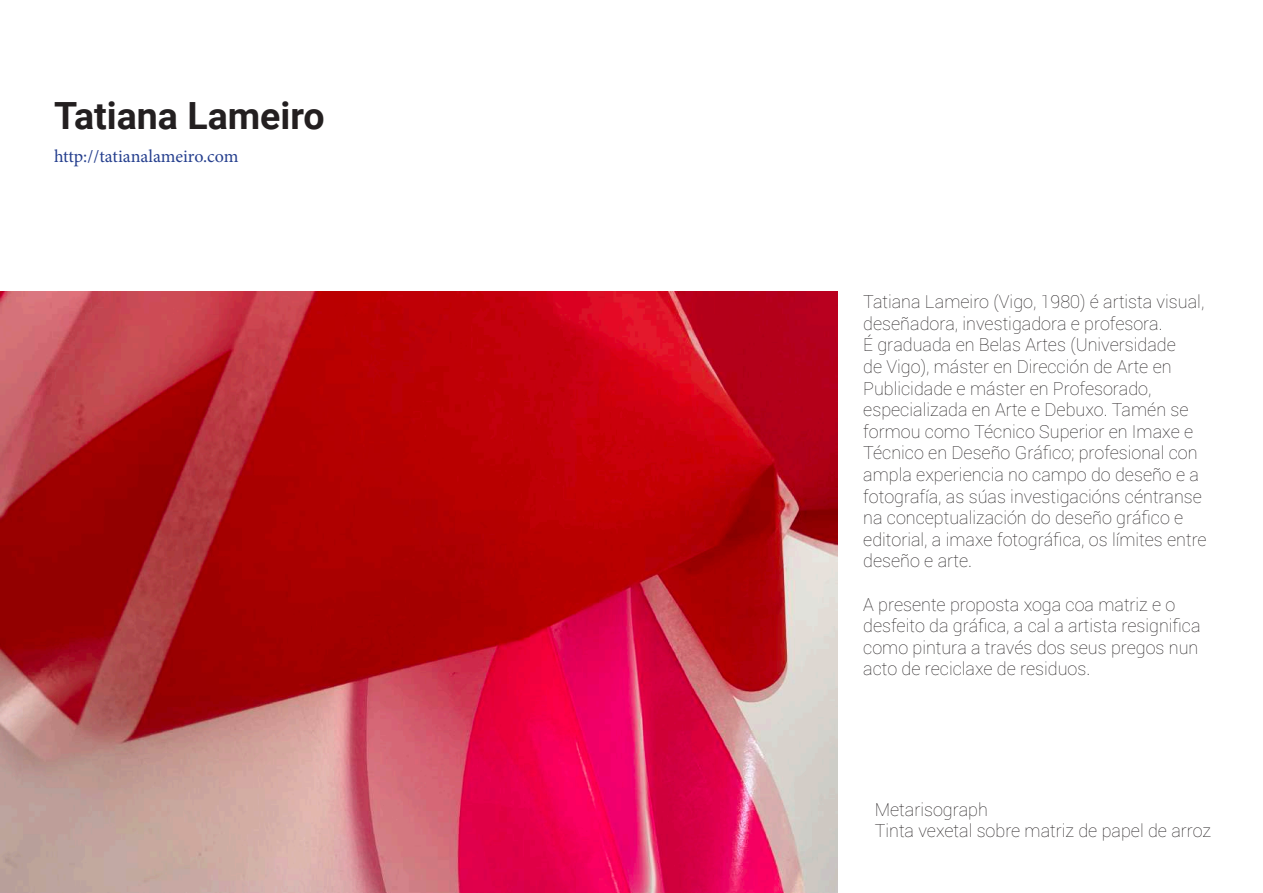
<style>
.page{position:relative;width:1263px;height:893px;background:#fff}
.page>*{position:absolute;margin:0;border:0;box-sizing:border-box;transform-origin:0 0}
.t1{font:700 37.5px "Roboto";color:#231f20}
.t2{font:100 18px/21.6px "Roboto";color:#231f20}
.t3{font:18px "Minion Pro";letter-spacing:-.005em;color:#253f8e}
</style>
<div class="page">
<img style="left:0;top:292px;width:838px;height:601px">
<h1 class="t1" style="left:54px;top:89px;width:272px">Tatiana Lameiro</h1>
<p class="t3" style="left:54px;top:144px;width:186px">http://tatianalameiro.com</p>
<p class="t2" style="left:863px;top:290px;width:345px">Tatiana Lameiro (Vigo, 1980) é artista visual, deseñadora, investigadora e profesora.<br>É graduada en Belas Artes (Universidade<br>de Vigo), máster en Dirección de Arte en Publicidade e máster en Profesorado, especializada en Arte e Debuxo. Tamén se formou como Técnico Superior en Imaxe e Técnico en Deseño Gráfico; profesional con ampla experiencia no campo do deseño e a fotografía, as súas investigacións céntranse na conceptualización do deseño gráfico e editorial, a imaxe fotográfica, os límites entre deseño e arte.</p>
<p class="t2" style="left:863px;top:593px;width:339px">A presente proposta xoga coa matriz e o desfeito da gráfica, a cal a artista resignifica como pintura a través dos seus pregos nun acto de reciclaxe de residuos.</p>
<p class="t2" style="left:875px;top:798px;width:338px">Metarisograph<br>Tinta vexetal sobre matriz de papel de arroz</p>
</div>
